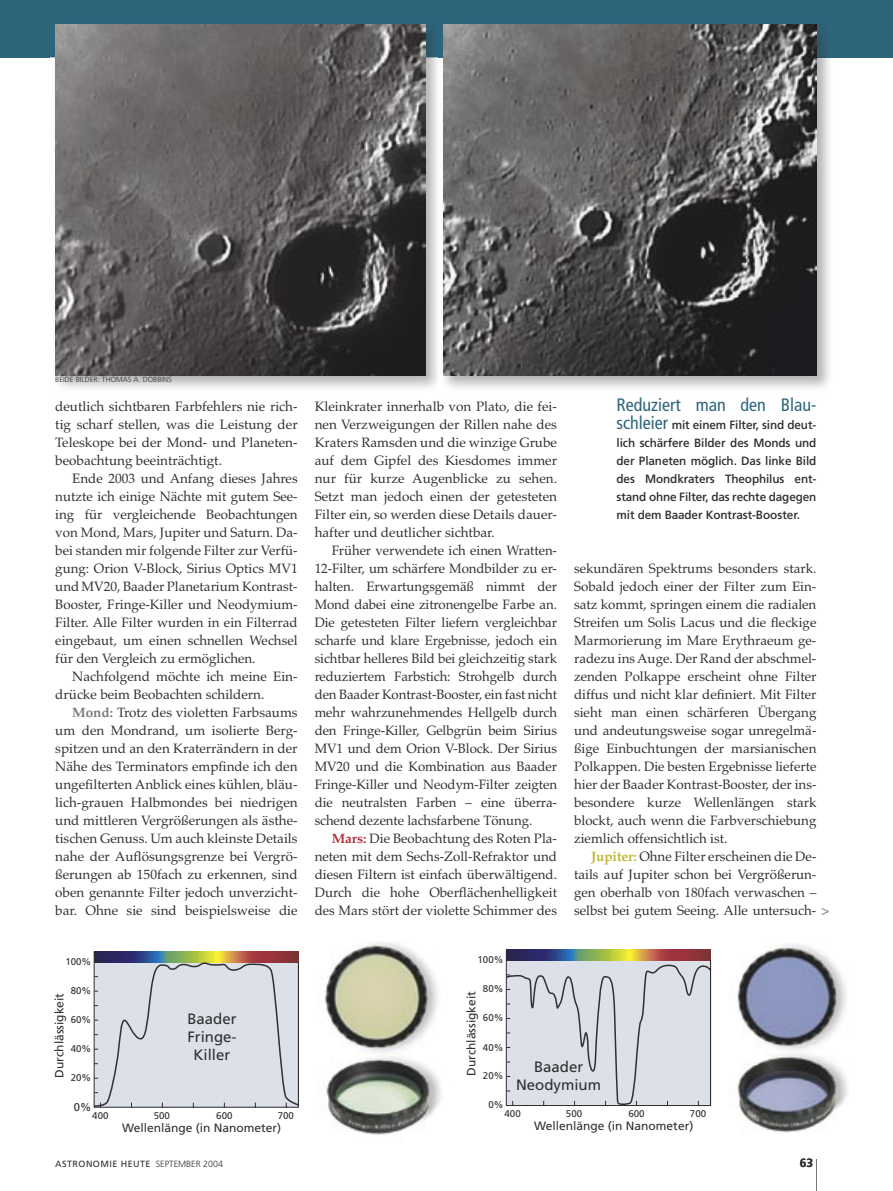
<style>
.page{position:relative;width:893px;height:1191px;background:#fff}
.page>*{position:absolute;margin:0;border:0;box-sizing:border-box;transform-origin:0 0}
.t1{font:condensed 18px "Frutiger";color:#2d657b}
.t2{font:15px/18px "Frutiger";color:#303030;text-align:center}
.t3{font:13.5px/18px "Palatino";color:#303030;text-align:justify}
.t4{font:500 12px/18px "Frutiger";letter-spacing:-.01em;color:#303030;text-align:justify}
.t5{font:12px "Frutiger";color:#303030}
.t6{font:700 12px "Frutiger";color:#303030}
.t7{font:11.25px "Frutiger";color:#303030}
.t8{font:9.75px "Frutiger";color:#303030}
.t9{font:9px "Frutiger";letter-spacing:.05em;color:#303030}
.t10{font:300 7.5px "Frutiger";color:#303030}
.s1{font-weight:700;color:#7a7a7a}
.s2{font-weight:700;color:#ad303a}
.s3{font-weight:400;font-stretch:condensed;font-size:18px;color:#2d657b}
.s4{font-weight:700;color:#bfb633}
.s5{font-family:"Frutiger";font-weight:300;color:#696868}
.s6{font-weight:300}
</style>
<div class="page">
<div style="left:0;top:0;width:893px;height:57px;background:#2d657b"></div>
<hr style="left:816px;top:1159px;width:1px;height:32px;background:#7a7a7a">
<svg style="left:93px;top:951px;width:206px;height:157px;background:#cfd1d7"></svg>
<hr style="left:298px;top:962px;width:1px;height:145px;background:#1d1b1f">
<img style="left:325px;top:941px;width:116px;height:194px">
<svg style="left:505px;top:949px;width:207px;height:157px;background:#ccced4"></svg>
<hr style="left:710px;top:960px;width:1px;height:145px;background:#1d1b1f">
<img style="left:737px;top:943px;width:111px;height:190px">
<img style="left:51px;top:24px;width:783px;height:364px">
<img style="left:443px;top:25px;width:373px;height:350px">
<img style="left:439px;top:24px;width:3px;height:364px">
<img style="left:55px;top:25px;width:370px;height:350px">
<p class="t10" style="left:55px;top:375px;width:118px">BEIDE BILDER: THOMAS A. DOBBINS</p>
<p class="t3" style="left:55px;top:398px;width:244px">deutlich sichtbaren Farbfehlers nie rich&shy;tig scharf stellen, was die Leistung der Teleskope bei der Mond- und Planeten&shy;beobachtung beeinträchtigt.</p>
<p class="t3" style="left:55px;top:470px;width:244px;text-indent:17px">Ende 2003 und Anfang dieses Jahres nutzte ich einige Nächte mit gutem See&shy;ing für vergleichende Beobachtungen von Mond, Mars, Jupiter und Saturn. Da&shy;bei standen mir folgende Filter zur Verfü&shy;gung: Orion V-Block, Sirius Optics MV1 und MV20, Baader Planetarium Kontrast-Booster, Fringe-Killer und Neodymium-Filter. Alle Filter wurden in ein Filterrad eingebaut, um einen schnellen Wechsel für den Vergleich zu ermöglichen.</p>
<p class="t3" style="left:55px;top:668px;width:244px;text-indent:17px">Nachfolgend möchte ich meine Ein&shy;drücke beim Beobachten schildern.</p>
<p class="t3" style="left:55px;top:704px;width:244px;text-indent:17px"><span class="s1">Mond:</span> Trotz des violetten Farbsaums um den Mondrand, um isolierte Berg&shy;spitzen und an den Kraterrändern in der Nähe des Terminators empfinde ich den ungefilterten Anblick eines kühlen, bläu&shy;lich-grauen Halbmondes bei niedrigen und mittleren Vergrößerungen als ästhe&shy;tischen Genuss. Um auch kleinste Details nahe der Auflösungsgrenze bei Vergrö&shy;ßerungen ab 150fach zu erkennen, sind oben genannte Filter jedoch unverzicht&shy;bar. Ohne sie sind beispielsweise die</p>
<p class="t3" style="left:315px;top:398px;width:244px">Kleinkrater innerhalb von Plato, die fei&shy;nen Verzweigungen der Rillen nahe des Kraters Ramsden und die winzige Grube auf dem Gipfel des Kiesdomes immer nur für kurze Augenblicke zu sehen.<br>Setzt man jedoch einen der getesteten Filter ein, so werden diese Details dauer&shy;hafter und deutlicher sichtbar.</p>
<p class="t3" style="left:315px;top:542px;width:244px;text-indent:17px">Früher verwendete ich einen Wratten-12-Filter, um schärfere Mondbilder zu er&shy;halten. Erwartungsgemäß nimmt der Mond dabei eine zitronengelbe Farbe an.<br>Die getesteten Filter liefern vergleichbar scharfe und klare Ergebnisse, jedoch ein sichtbar helleres Bild bei gleichzeitig stark reduziertem Farbstich: Strohgelb durch den Baader Kontrast-Booster, ein fast nicht mehr wahrzunehmendes Hellgelb durch den Fringe-Killer, Gelbgrün beim Sirius MV1 und dem Orion V-Block. Der Sirius MV20 und die Kombination aus Baader Fringe-Killer und Neodym-Filter zeigten die neutralsten Farben – eine überra&shy;schend dezente lachsfarbene Tönung.</p>
<p class="t3" style="left:315px;top:830px;width:244px;text-indent:17px"><span class="s2">Mars:</span> Die Beobachtung des Roten Pla&shy;neten mit dem Sechs-Zoll-Refraktor und diesen Filtern ist einfach überwältigend.<br>Durch die hohe Oberflächenhelligkeit des Mars stört der violette Schimmer des</p>
<h1 class="t1" style="left:617px;top:394px;width:201px">Reduziert man den Blau-</h1>
<p class="t4" style="left:617px;top:416px;width:201px"><span class="s3">schleier</span> mit einem Filter, sind deut&shy;lich schärfere Bilder des Monds und der Planeten möglich. Das linke Bild des Mondkraters Theophilus ent&shy;stand ohne Filter, das rechte dagegen mit dem Baader Kontrast-Booster.</p>
<p class="t3" style="left:574px;top:560px;width:244px">sekundären Spektrums besonders stark.<br>Sobald jedoch einer der Filter zum Ein&shy;satz kommt, springen einem die radialen Streifen um Solis Lacus und die fleckige Marmorierung im Mare Erythraeum ge&shy;radezu ins Auge. Der Rand der abschmel&shy;zenden Polkappe erscheint ohne Filter diffus und nicht klar definiert. Mit Filter sieht man einen schärferen Übergang und andeutungsweise sogar unregelmä&shy;ßige Einbuchtungen der marsianischen Polkappen. Die besten Ergebnisse lieferte hier der Baader Kontrast-Booster, der ins&shy;besondere kurze Wellenlängen stark blockt, auch wenn die Farbverschiebung ziemlich offensichtlich ist.</p>
<p class="t3" style="left:574px;top:848px;width:257px;text-align:left;text-indent:17px"><span class="s4">Jupiter:</span> Ohne Filter erscheinen die De&shy;tails auf Jupiter schon bei Vergrößerun&shy;gen oberhalb von 180fach verwaschen – selbst bei gutem Seeing. Alle untersuch- <span class="s5">&gt;</span></p>
<p class="t8" style="left:65px;top:955px;width:28px">100%</p>
<p class="t8" style="left:478px;top:954px;width:28px">100%</p>
<p class="t8" style="left:71px;top:985px;width:22px">80%</p>
<p class="t5" style="left:52px;top:1077px;width:86px;rotate:-90deg">Durchlässigkeit</p>
<p class="t8" style="left:71px;top:1013px;width:22px">60%</p>
<p class="t8" style="left:71px;top:1043px;width:22px">40%</p>
<p class="t8" style="left:71px;top:1071px;width:22px">20%</p>
<p class="t2" style="left:187px;top:1009px;width:51px">Baader<br>Fringe-<br>Killer</p>
<p class="t8" style="left:483px;top:983px;width:22px">80%</p>
<p class="t5" style="left:464px;top:1076px;width:86px;rotate:-90deg">Durchlässigkeit</p>
<p class="t8" style="left:483px;top:1012px;width:22px">60%</p>
<p class="t8" style="left:483px;top:1041px;width:22px">40%</p>
<p class="t8" style="left:483px;top:1070px;width:22px">20%</p>
<p class="t2" style="left:516px;top:1058px;width:87px">Baader<br>Neodymium</p>
<p class="t7" style="left:74px;top:1100px;width:19px">0%</p>
<p class="t8" style="left:92px;top:1110px;width:18px">400</p>
<p class="t8" style="left:154px;top:1110px;width:18px">500</p>
<p class="t8" style="left:216px;top:1110px;width:18px">600</p>
<p class="t8" style="left:278px;top:1110px;width:18px">700</p>
<p class="t5" style="left:122px;top:1120px;width:161px">Wellenlänge (in Nanometer)</p>
<p class="t8" style="left:488px;top:1098px;width:17px">0%</p>
<p class="t8" style="left:504px;top:1108px;width:18px">400</p>
<p class="t8" style="left:566px;top:1108px;width:18px">500</p>
<p class="t8" style="left:628px;top:1108px;width:18px">600</p>
<p class="t8" style="left:690px;top:1108px;width:18px">700</p>
<p class="t5" style="left:534px;top:1118px;width:161px">Wellenlänge (in Nanometer)</p>
<p class="t9" style="left:55px;top:1159px;width:169px">ASTRONOMIE HEUTE <span class="s6">SEPTEMBER 2004</span></p>
<p class="t6" style="left:800px;top:1156px;width:15px">63</p>
</div>
